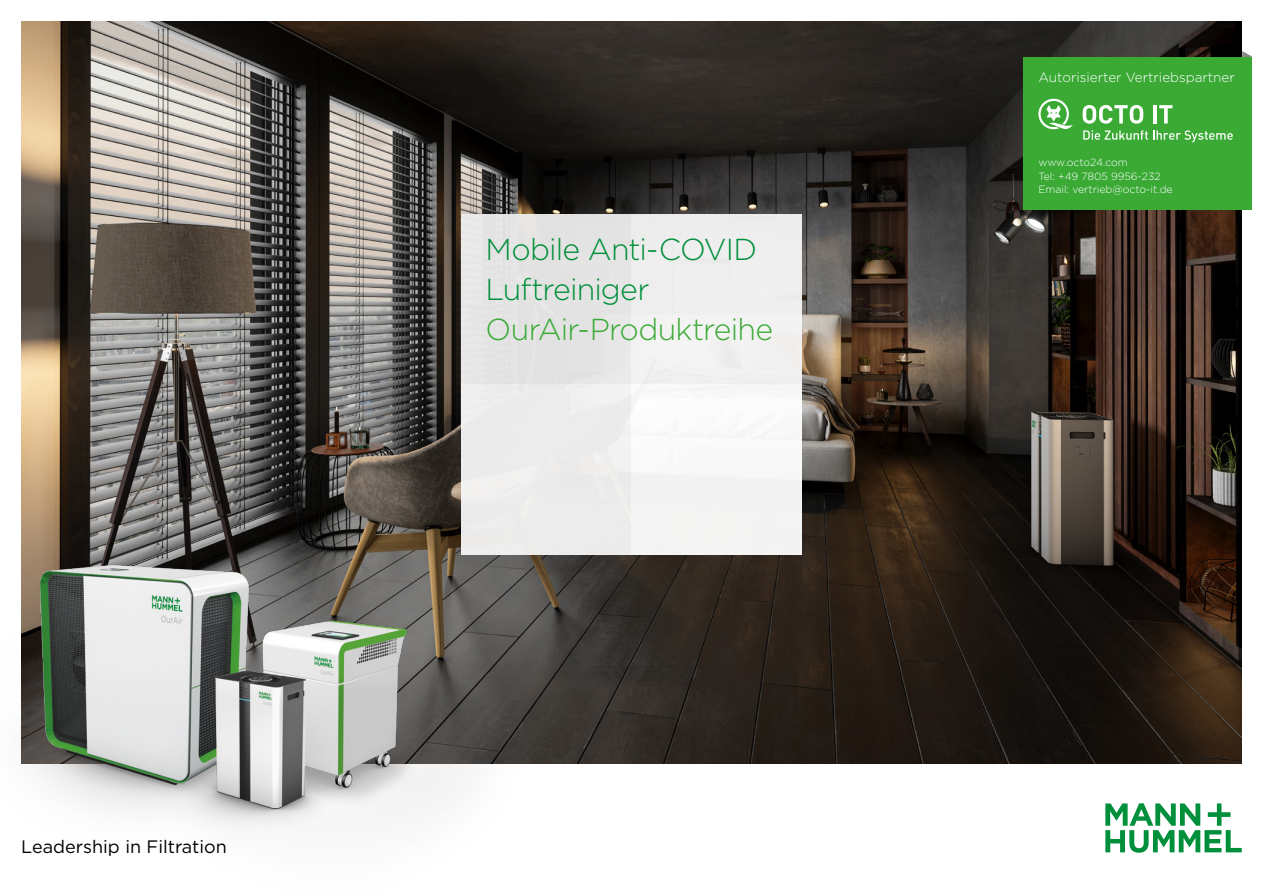
<style>
.page{position:relative;width:1263px;height:893px;background:#fff}
.page>*{position:absolute;margin:0;border:0;box-sizing:border-box;transform-origin:0 0}
.t1{font:300 30.3px/39.6px "Gotham";letter-spacing:-.03em;color:#008f3a}
.t2{font:300 30.3px "Gotham";letter-spacing:-.03em;color:#3aaa35}
.t3{font:18px "Gotham";color:#000}
.t4{font:300 13.5px "Gotham";color:#fff}
.t5{font:300 10.5px/13.5px "Gotham";color:#fff}
</style>
<div class="page">
<img style="left:21px;top:21px;width:1221px;height:742px">
<div style="left:461px;top:214px;width:170px;height:170px;background:#e3e3e3"></div>
<div style="left:631px;top:214px;width:170px;height:170px;background:#efefef"></div>
<div style="left:461px;top:384px;width:170px;height:170px;background:#ececeb"></div>
<div style="left:631px;top:384px;width:170px;height:170px;background:#f8f8f8"></div>
<svg style="left:1105px;top:803px;width:137px;height:50px"></svg>
<img style="left:21px;top:488px;width:675px;height:339px">
<svg style="left:1242px;top:51px;width:9px;height:6px"></svg>
<div style="left:1023px;top:57px;width:228px;height:152px;background:#3aaa35"></div>
<svg style="left:1082px;top:105px;width:61px;height:19px"></svg>
<hr style="left:1153px;top:105px;width:3px;height:19px;background:#fff">
<svg style="left:1159px;top:105px;width:13px;height:19px"></svg>
<svg style="left:1083px;top:130px;width:150px;height:12px"></svg>
<svg style="left:1038px;top:99px;width:34px;height:30px"></svg>
<h2 class="t3" style="left:21px;top:835px;width:207px">Leadership in Filtration</h2>
<h1 class="t1" style="left:486px;top:229px;width:273px">Mobile Anti-COVID<br>Luftreiniger</h1>
<h1 class="t2" style="left:486px;top:310px;width:289px">OurAir-Produktreihe</h1>
<p class="t4" style="left:1038px;top:68px;width:198px">Autorisierter Vertriebspartner</p>
<p class="t5" style="left:1038px;top:156px;width:136px">www.octo24.com<br>Tel: +49 7805 9956-232<br>Email: vertrieb@octo-it.de</p>
</div>
